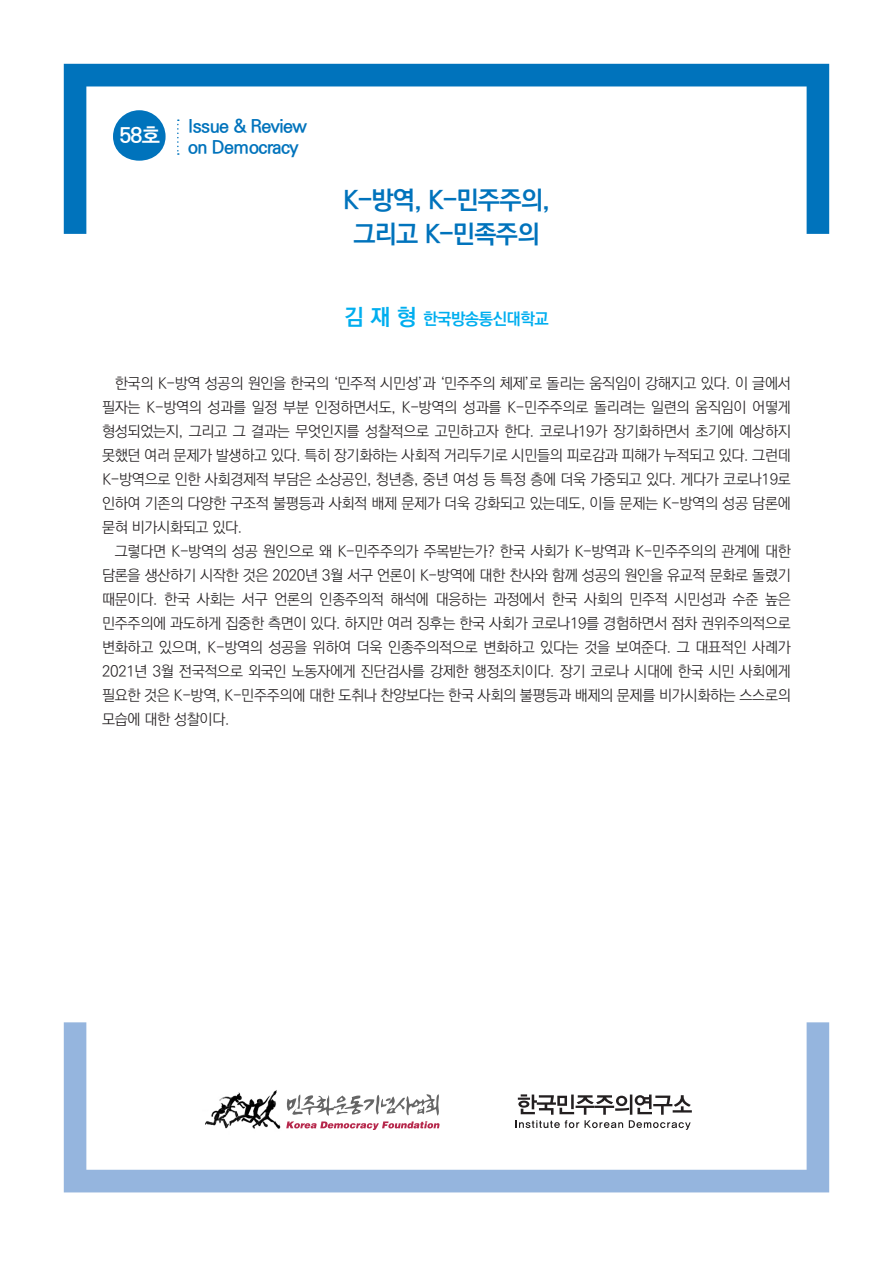
<style>
.page{position:relative;width:893px;height:1263px;background:#fff}
.page>*{position:absolute;margin:0;border:0;box-sizing:border-box;transform-origin:0 0}
.t1{font:25.5px "Ko Pub Dotum PB";letter-spacing:-.03em;color:#0073bc}
.t2{font:21px "Ko Pub Dotum PB";color:#fff}
.t3{font:18px "Ko Pub Dotum PB";letter-spacing:-.03em;color:#0073bc}
.t4{font:16.5px "Ko Pub Dotum PB";letter-spacing:-.03em;color:#00aeef}
.요약_내용{font:300 15px/24px "Ko Pub Dotum";letter-spacing:-.02em;color:#231f20;text-align:justify}
.s1{font-size:22.5px}
</style>
<div class="page">
<svg style="left:64px;top:64px;width:765px;height:170px"></svg>
<svg style="left:64px;top:1022px;width:765px;height:170px"></svg>
<p class="t2" style="left:119px;top:125px;width:42px">58호</p>
<p class="t3" style="left:188px;top:117px;width:120px">Issue &amp; Review</p>
<p class="t3" style="left:188px;top:138px;width:112px">on Democracy</p>
<p class="t1" style="left:343px;top:187px;width:209px">K-방역, K-민주주의,</p>
<p class="t1" style="left:353px;top:221px;width:188px">그리고 K-민족주의</p>
<p class="t4" style="left:344px;top:311px;width:206px"><span class="s1">김 재 형</span> 한국방송통신대학교</p>
<p class="요약_내용" style="left:102px;top:372px;width:690px;text-indent:13px">한국의 K-방역 성공의 원인을 한국의 ‘민주적 시민성’과 ‘민주주의 체제’로 돌리는 움직임이 강해지고 있다. 이 글에서 필자는 K-방역의 성과를 일정 부분 인정하면서도, K-방역의 성과를 K-민주주의로 돌리려는 일련의 움직임이 어떻게 형성되었는지, 그리고 그 결과는 무엇인지를 성찰적으로 고민하고자 한다. 코로나19가 장기화하면서 초기에 예상하지 못했던 여러 문제가 발생하고 있다. 특히 장기화하는 사회적 거리두기로 시민들의 피로감과 피해가 누적되고 있다. 그런데 K-방역으로 인한 사회경제적 부담은 소상공인, 청년층, 중년 여성 등 특정 층에 더욱 가중되고 있다. 게다가 코로나19로 인하여 기존의 다양한 구조적 불평등과 사회적 배제 문제가 더욱 강화되고 있는데도, 이들 문제는 K-방역의 성공 담론에 묻혀 비가시화되고 있다.</p>
<p class="요약_내용" style="left:102px;top:540px;width:690px;text-indent:13px">그렇다면 K-방역의 성공 원인으로 왜 K-민주주의가 주목받는가? 한국 사회가 K-방역과 K-민주주의의 관계에 대한 담론을 생산하기 시작한 것은 2020년 3월 서구 언론이 K-방역에 대한 찬사와 함께 성공의 원인을 유교적 문화로 돌렸기 때문이다. 한국 사회는 서구 언론의 인종주의적 해석에 대응하는 과정에서 한국 사회의 민주적 시민성과 수준 높은 민주주의에 과도하게 집중한 측면이 있다. 하지만 여러 징후는 한국 사회가 코로나19를 경험하면서 점차 권위주의적으로 변화하고 있으며, K-방역의 성공을 위하여 더욱 인종주의적으로 변화하고 있다는 것을 보여준다. 그 대표적인 사례가 2021년 3월 전국적으로 외국인 노동자에게 진단검사를 강제한 행정조치이다. 장기 코로나 시대에 한국 시민 사회에게 필요한 것은 K-방역, K-민주주의에 대한 도취나 찬양보다는 한국 사회의 불평등과 배제의 문제를 비가시화하는 스스로의 모습에 대한 성찰이다.</p>
</div>
